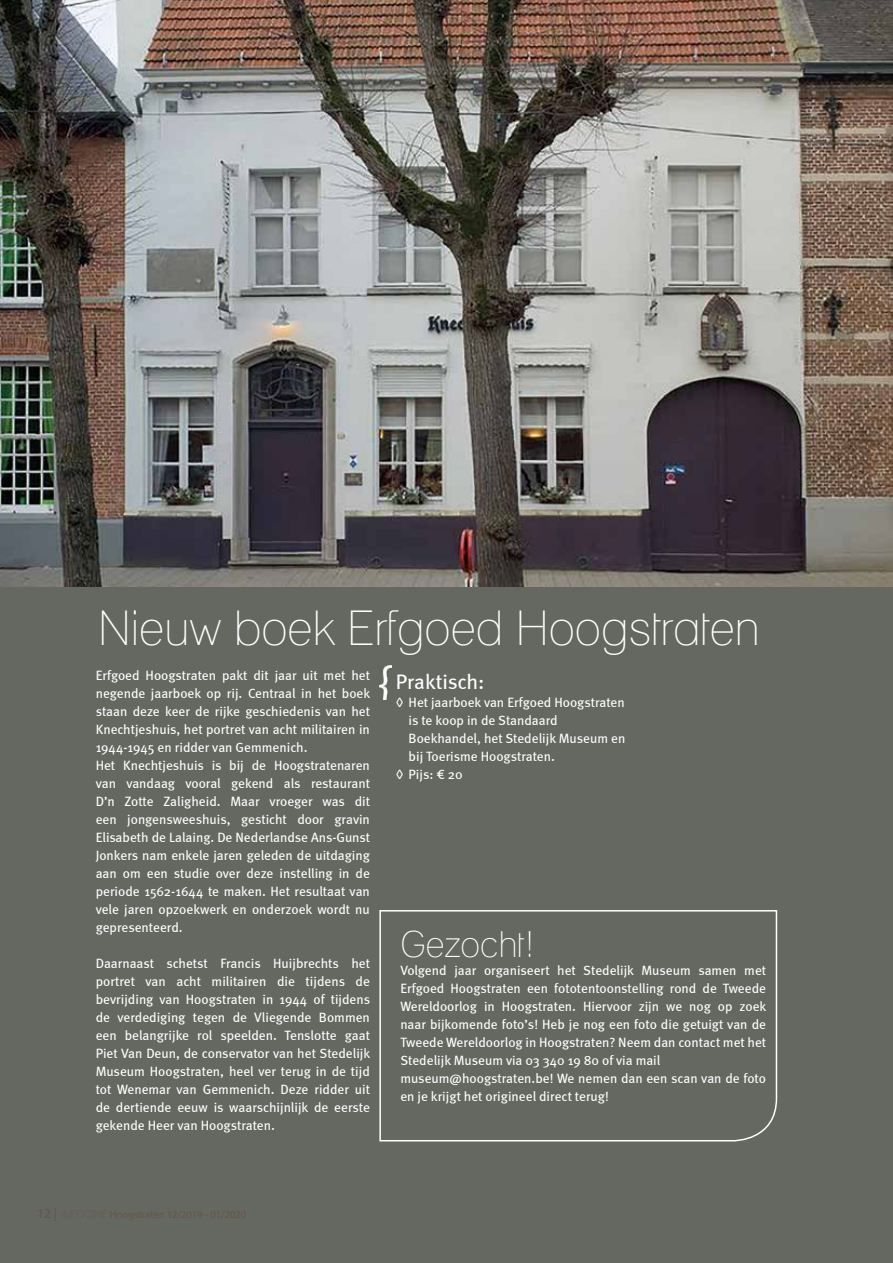
<style>
.page{position:relative;width:893px;height:1263px;background:#fff}
.page>*{position:absolute;margin:0;border:0;box-sizing:border-box;transform-origin:0 0}
.t1{font:condensed 48px "Lane";color:#fff}
.t2{font:condensed 36px "Lane";color:#fff}
.t3{font:21px "Meta";letter-spacing:-.005em;color:#fff}
.t4{font:13.5px/18px "Meta";color:#fff}
</style>
<div class="page">
<div style="left:0;top:566px;width:893px;height:697px;background:#656761"></div>
<img style="left:0;top:0;width:893px;height:587px">
<svg style="left:379px;top:910px;width:399px;height:232px"></svg>
<img style="left:379px;top:665px;width:12px;height:34px">
<h1 class="t1" style="left:98px;top:599px;width:663px">Nieuw boek Erfgoed Hoogstraten</h1>
<p class="t4" style="left:96px;top:666px;width:276px">Erfgoed Hoogstraten pakt dit jaar uit met het negende jaarboek op rij. Centraal in het boek staan deze keer de rijke geschiedenis van het Knechtjeshuis, het portret van acht militairen in 1944-1945 en ridder van Gemmenich.<br>Het Knechtjeshuis is bij de Hoogstratenaren van vandaag vooral gekend als restaurant D’n Zotte Zaligheid. Maar vroeger was dit een jongensweeshuis, gesticht door gravin Elisabeth de Lalaing. De Nederlandse Ans-Gunst Jonkers nam enkele jaren geleden de uitdaging aan om een studie over deze instelling in de periode 1562-1644 te maken. Het resultaat van vele jaren opzoekwerk en onderzoek wordt nu gepresenteerd.</p>
<p class="t4" style="left:96px;top:954px;width:276px;text-align:justify">Daarnaast schetst Francis Huijbrechts het portret van acht militairen die tijdens de bevrijding van Hoogstraten in 1944 of tijdens de verdediging tegen de Vliegende Bommen een belangrijke rol speelden. Tenslotte gaat Piet Van Deun, de conservator van het Stedelijk Museum Hoogstraten, heel ver terug in de tijd tot Wenemar van Gemmenich. Deze ridder uit de dertiende eeuw is waarschijnlijk de eerste gekende Heer van Hoogstraten.</p>
<h3 class="t3" style="left:396px;top:670px;width:90px">Praktisch:</h3>
<p class="t4" style="left:409px;top:693px;width:218px">Het jaarboek van Erfgoed Hoogstraten is te koop in de Standaard<br>Boekhandel, het Stedelijk Museum en bij Toerisme Hoogstraten.<br>Pijs: € 20</p>
<h2 class="t2" style="left:400px;top:922px;width:136px">Gezocht!</h2>
<p class="t4" style="left:400px;top:961px;width:368px">Volgend jaar organiseert het Stedelijk Museum samen met Erfgoed Hoogstraten een fototentoonstelling rond de Tweede Wereldoorlog in Hoogstraten. Hiervoor zijn we nog op zoek naar bijkomende foto’s! Heb je nog een foto die getuigt van de Tweede Wereldoorlog in Hoogstraten? Neem dan contact met het Stedelijk Museum via 03 340 19 80 of via mail museum@hoogstraten.be! We nemen dan een scan van de foto en je krijgt het origineel direct terug!</p>
</div>
